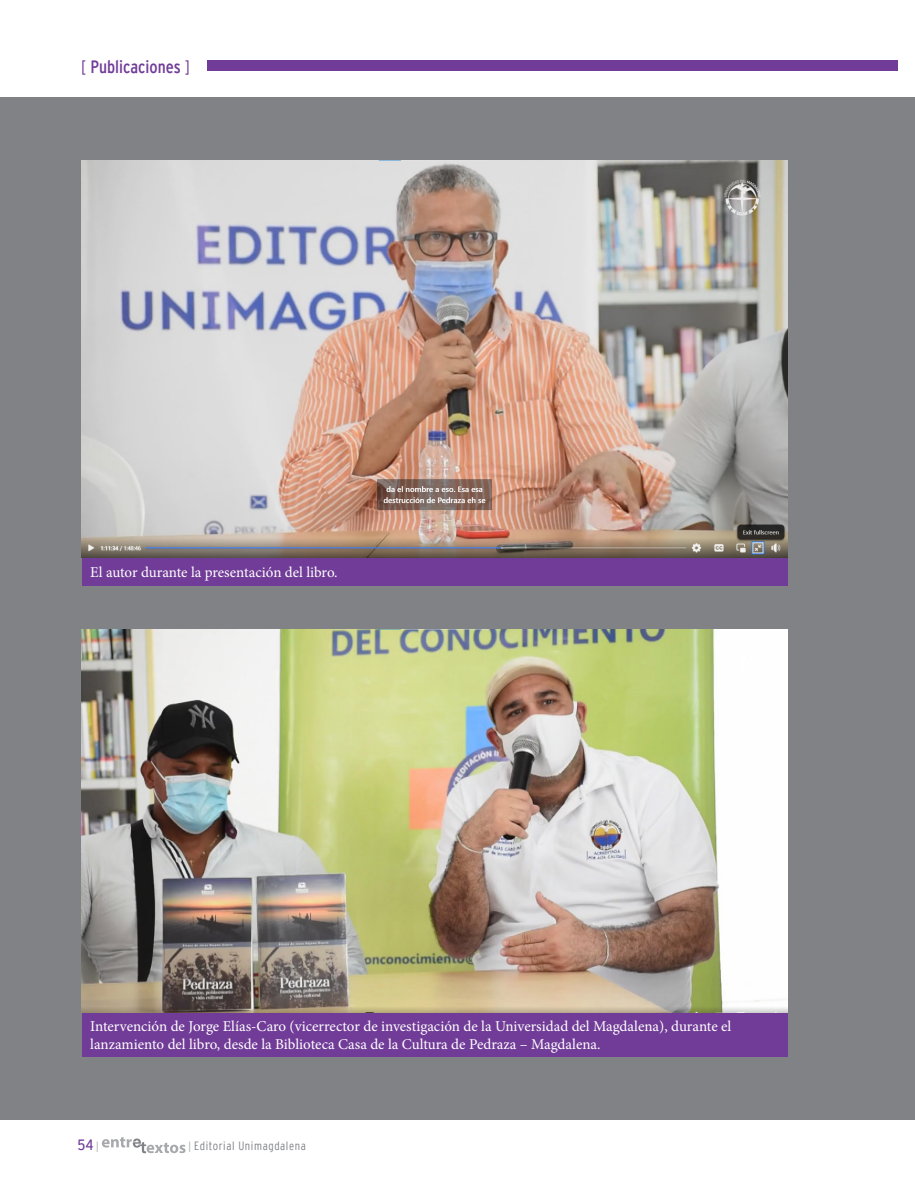
<style>
.page{position:relative;width:915px;height:1191px;background:#fff}
.page>*{position:absolute;margin:0;border:0;box-sizing:border-box;transform-origin:0 0}
.t1{font:18px "Interstate Cond Mono";color:#713c98}
.Titulo_Pie_Figuras{font:15px/18px "Minion Pro";color:#fff}
.t2{font:15px "Interstate Cond Mono";color:#713c98}
.t3{font:300 condensed 12px "Interstate";letter-spacing:.05em;color:#808285}
.s1{font-family:"Interstate";font-weight:300;font-stretch:condensed}
.s2{font-family:"Interstate Mono Lgt";font-size:10.5px;color:#a8a9ad}
.s3{font-family:"Interstate Mono Lgt";font-weight:400;font-stretch:normal;font-size:10.5px;color:#a8a9ad}
</style>
<div class="page">
<svg style="left:102px;top:1137px;width:83px;height:16px"></svg>
<div style="left:207px;top:60px;width:690px;height:11px;background:#713c98"></div>
<div style="left:0;top:97px;width:914px;height:1023px;background:#808285"></div>
<div style="left:82px;top:557px;width:705px;height:29px;background:#713c98"></div>
<img style="left:82px;top:161px;width:704px;height:396px">
<div style="left:82px;top:1012px;width:705px;height:45px;background:#713c98"></div>
<img style="left:81px;top:629px;width:706px;height:383px">
<p class="t1" style="left:81px;top:57px;width:110px"><span class="s1">[</span> Publicaciones <span class="s1">]</span></p>
<p class="Titulo_Pie_Figuras" style="left:90px;top:563px;width:249px">El autor durante la presentación del libro.</p>
<p class="Titulo_Pie_Figuras" style="left:90px;top:1017px;width:642px">Intervención de Jorge Elías-Caro (vicerrector de investigación de la Universidad del Magdalena), durante el lanzamiento del libro, desde la Biblioteca Casa de la Cultura de Pedraza – Magdalena.</p>
<p class="t2" style="left:77px;top:1136px;width:23px">54<span class="s2">|</span></p>
<p class="t3" style="left:188px;top:1139px;width:119px"><span class="s3">|</span> Editorial Unimagdalena</p>
</div>
